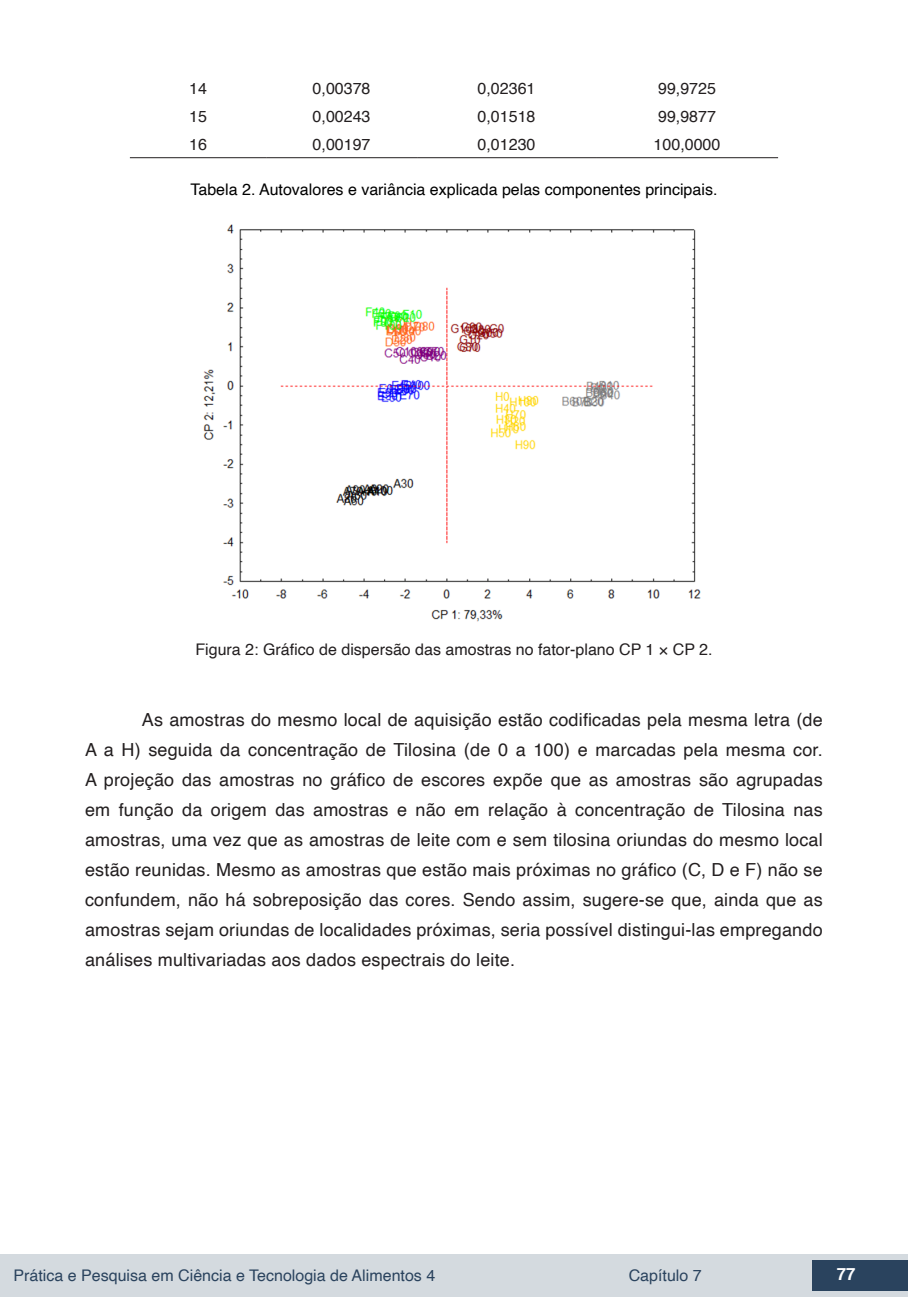
<style>
.page{position:relative;width:908px;height:1304px;background:#fff}
.page>*{position:absolute;margin:0;border:0;box-sizing:border-box;transform-origin:0 0}
.txt{font:18px/30px "Helvetica";letter-spacing:.01em;color:#231f20;text-align:justify}
.t1{font:700 16.8px "Helvetica";color:#fff}
.tab_txt_centro{font:16px "Helvetica";color:#231f20}
.info_tab_graf_imag{font:16px "Helvetica";color:#000}
.fonte_tab_gra_imag{font:16px "Helvetica";color:#231f20}
.t2{font:16px "Helvetica";color:#2a435e}
</style>
<div class="page">
<div style="left:0;top:1254px;width:906px;height:43px;background:#d4dadf"></div>
<div style="left:812px;top:1261px;width:95px;height:30px;background:#2a435e"></div>
<hr style="left:130px;top:157px;width:136px;height:1px;background:#231f20">
<hr style="left:266px;top:157px;width:151px;height:1px;background:#231f20">
<hr style="left:417px;top:157px;width:178px;height:1px;background:#231f20">
<hr style="left:595px;top:157px;width:182px;height:1px;background:#231f20">
<img style="left:203px;top:224px;width:498px;height:398px">
<p class="tab_txt_centro" style="left:189px;top:76px;width:19px">14</p>
<p class="tab_txt_centro" style="left:312px;top:76px;width:59px">0,00378</p>
<p class="tab_txt_centro" style="left:477px;top:76px;width:59px">0,02361</p>
<p class="tab_txt_centro" style="left:657px;top:76px;width:59px">99,9725</p>
<p class="tab_txt_centro" style="left:189px;top:104px;width:19px">15</p>
<p class="tab_txt_centro" style="left:312px;top:104px;width:59px">0,00243</p>
<p class="tab_txt_centro" style="left:477px;top:104px;width:59px">0,01518</p>
<p class="tab_txt_centro" style="left:657px;top:104px;width:59px">99,9877</p>
<p class="tab_txt_centro" style="left:189px;top:132px;width:19px">16</p>
<p class="tab_txt_centro" style="left:312px;top:132px;width:59px">0,00197</p>
<p class="tab_txt_centro" style="left:477px;top:132px;width:59px">0,01230</p>
<p class="tab_txt_centro" style="left:653px;top:132px;width:68px">100,0000</p>
<p class="info_tab_graf_imag" style="left:190px;top:177px;width:528px">Tabela 2. Autovalores e variância explicada pelas componentes principais.</p>
<p class="fonte_tab_gra_imag" style="left:195px;top:637px;width:518px">Figura 2: Gráfico de dispersão das amostras no fator-plano CP 1 × CP 2.</p>
<p class="txt" style="left:85px;top:705px;width:738px;text-indent:57px">As amostras do mesmo local de aquisição estão codificadas pela mesma letra (de A a H) seguida da concentração de Tilosina (de 0 a 100) e marcadas pela mesma cor.<br>A projeção das amostras no gráfico de escores expõe que as amostras são agrupadas em função da origem das amostras e não em relação à concentração de Tilosina nas amostras, uma vez que as amostras de leite com e sem tilosina oriundas do mesmo local estão reunidas. Mesmo as amostras que estão mais próximas no gráfico (C, D e F) não se confundem, não há sobreposição das cores. Sendo assim, sugere-se que, ainda que as amostras sejam oriundas de localidades próximas, seria possível distingui-las empregando análises multivariadas aos dados espectrais do leite.</p>
<p class="t2" style="left:14px;top:1263px;width:423px">Prática e Pesquisa em Ciência e Tecnologia de Alimentos 4</p>
<p class="t2" style="left:628px;top:1263px;width:74px">Capítulo 7</p>
<p class="t1" style="left:836px;top:1261px;width:20px">77</p>
</div>
